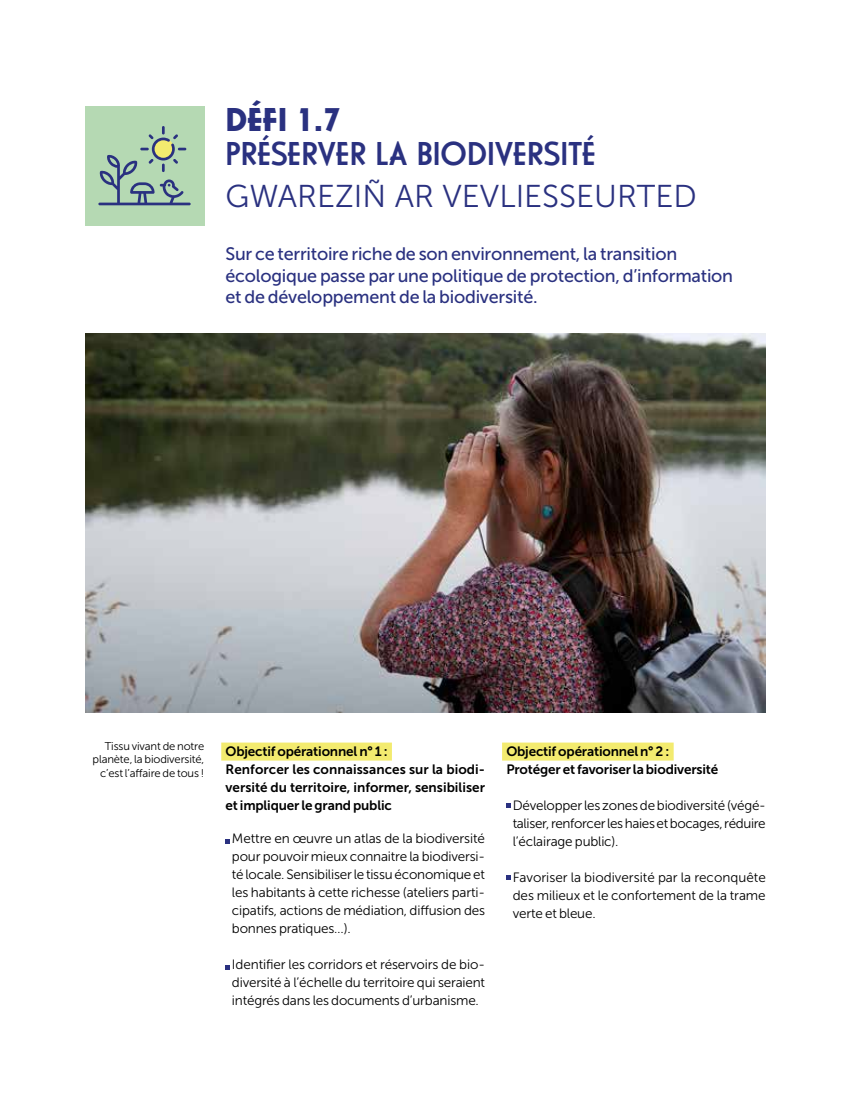
<style>
.page{position:relative;width:851px;height:1106px;background:#fff}
.page>*{position:absolute;margin:0;border:0;box-sizing:border-box;transform-origin:0 0}
.t1{font:500 34.5px "Casablanca URW";color:#2a3180}
.t2{font:700 34.5px "Casablanca URW";color:#2a3180}
.t3{font:31.5px "Museo Sans 300";color:#2a3180}
.t4{font:18px/21.6px "Museo Sans 500";letter-spacing:-.015em;color:#2a3180}
.t5{font:13.5px/18px "Museo Sans 300";letter-spacing:-.015em;color:#000;text-align:justify}
.t6{font:13.5px/18px "Museo Sans 700";letter-spacing:-.01em;color:#000}
.t7{font:11.25px/13.5px "Museo Sans 300";letter-spacing:-.015em;color:#000;text-align:right}
</style>
<div class="page">
<div style="left:221px;top:742px;width:171px;height:18px;background:#f3eb6f"></div>
<svg style="left:225px;top:839px;width:5px;height:4px"></svg>
<svg style="left:225px;top:965px;width:5px;height:4px"></svg>
<div style="left:502px;top:742px;width:171px;height:18px;background:#f3eb6f"></div>
<svg style="left:506px;top:803px;width:4px;height:4px"></svg>
<svg style="left:506px;top:875px;width:4px;height:4px"></svg>
<img style="left:85px;top:334px;width:680px;height:378px">
<div style="left:85px;top:106px;width:119px;height:119px;background:#b5d9b3"></div>
<svg style="left:98px;top:126px;width:93px;height:79px"></svg>
<h1 class="t2" style="left:225px;top:98px;width:118px">DÉFI 1.7</h1>
<h1 class="t1" style="left:225px;top:134px;width:372px">PRÉSERVER LA BIODIVERSITÉ</h1>
<h2 class="t3" style="left:225px;top:179px;width:472px">GWAREZIÑ AR VEVLIESSEURTED</h2>
<h3 class="t4" style="left:225px;top:243px;width:509px">Sur ce territoire riche de son environnement, la transition écologique passe par une politique de protection, d’information et de développement de la biodiversité.</h3>
<p class="t7" style="left:92px;top:739px;width:113px">Tissu vivant de notre planète, la biodiversité, c’est l’affaire de tous !</p>
<p class="t6" style="left:225px;top:742px;width:261px">Objectif opérationnel n° 1 :<br>Renforcer les connaissances sur la biodi&shy;versité du territoire, informer, sensibiliser et impliquer le grand public</p>
<p class="t5" style="left:232px;top:829px;width:255px">Mettre en œuvre un atlas de la biodiversité pour pouvoir mieux connaitre la biodiversi&shy;té locale. Sensibiliser le tissu économique et les habitants à cette richesse (ateliers parti&shy;cipatifs, actions de médiation, diffusion des bonnes pratiques…).</p>
<p class="t5" style="left:232px;top:955px;width:255px">Identifier les corridors et réservoirs de bio&shy;diversité à l’échelle du territoire qui seraient intégrés dans les documents d’urbanisme.</p>
<p class="t6" style="left:506px;top:742px;width:213px">Objectif opérationnel n° 2 :<br>Protéger et favoriser la biodiversité</p>
<p class="t5" style="left:512px;top:796px;width:254px">Développer les zones de biodiversité (végé&shy;taliser, renforcer les haies et bocages, réduire l’éclairage public).</p>
<p class="t5" style="left:512px;top:868px;width:254px">Favoriser la biodiversité par la reconquête des milieux et le confortement de la trame verte et bleue.</p>
</div>
